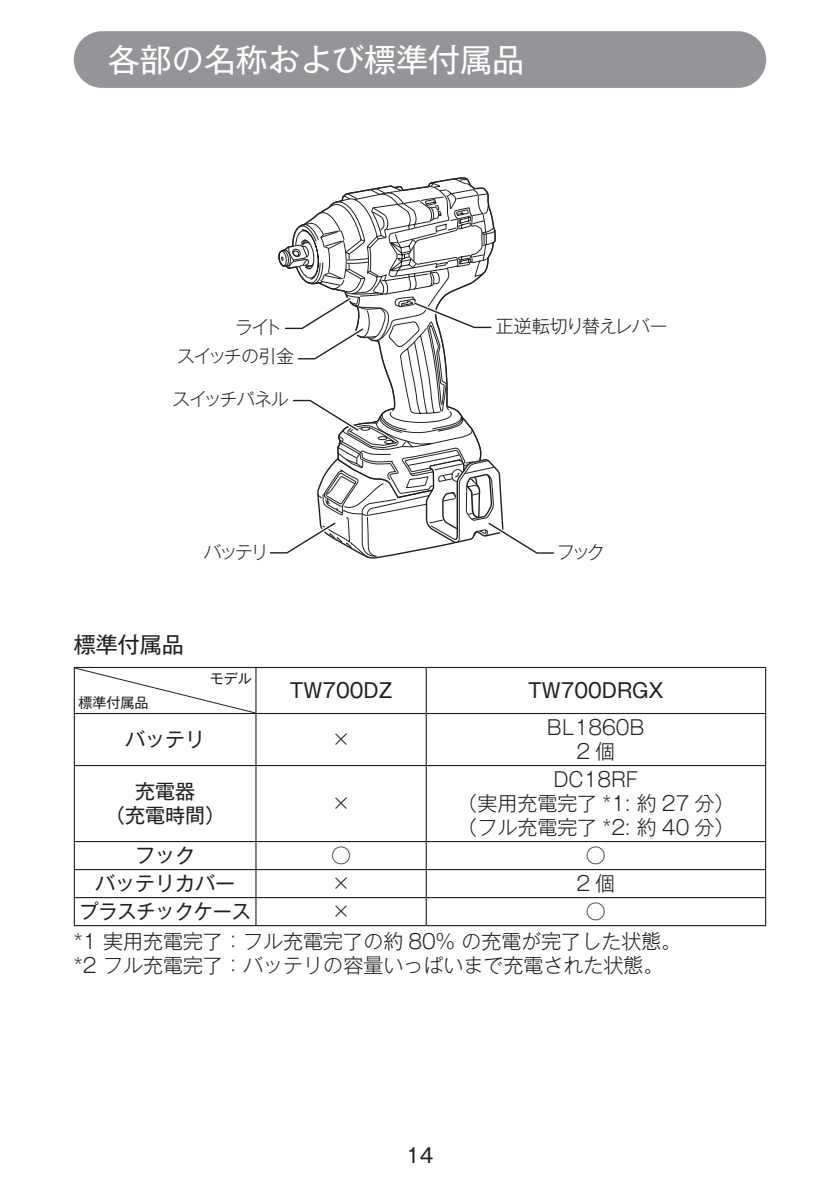
<style>
.page{position:relative;width:840px;height:1191px;background:#fff}
.page>*{position:absolute;margin:0;border:0;box-sizing:border-box;transform-origin:0 0}
.t1{font:32px "Gothic MB101 Pro";color:#fff}
.t2{font:22px "Gothic MB101 Pro";color:#231f20}
.t3{font:300 20px/24px "Gothic MB101 Pro";color:#231f20;text-align:center}
.t4{font:20px/24px "Gothic MB101 Pro";color:#231f20;text-align:center}
.t5{font:20px "Gothic MB101 Pro";color:#231f20;scale:.95 1}
.t6{font:18px "Gothic MB101 Pro Light 90 msp RKSJ H";letter-spacing:-.055em;color:#231f20}
.t7{font:18px "Gothic MB101 Pro Light 90 msp RKSJ H";letter-spacing:-.035em;color:#231f20}
.t8{font:14px "Gothic MB101 Pro";color:#231f20}
</style>
<div class="page">
<div style="left:74px;top:31px;width:691px;height:57px;background:#939598;border-radius:28px"></div>
<svg style="left:270px;top:177px;width:284px;height:382px"></svg>
<hr style="left:764px;top:714px;width:1px;height:51px;background:#231f20">
<svg style="left:74px;top:842px;width:1px;height:83px"></svg>
<hr style="left:256px;top:925px;width:170px;height:1px;background:#231f20">
<hr style="left:255px;top:668px;width:1px;height:45px;background:#231f20">
<hr style="left:425px;top:668px;width:1px;height:45px;background:#231f20">
<hr style="left:764px;top:668px;width:1px;height:45px;background:#231f20">
<hr style="left:74px;top:713px;width:182px;height:1px;background:#231f20">
<hr style="left:256px;top:713px;width:170px;height:1px;background:#231f20">
<hr style="left:255px;top:714px;width:1px;height:51px;background:#231f20">
<hr style="left:426px;top:765px;width:339px;height:1px;background:#231f20">
<hr style="left:425px;top:766px;width:1px;height:75px;background:#231f20">
<hr style="left:426px;top:713px;width:339px;height:1px;background:#231f20">
<hr style="left:425px;top:714px;width:1px;height:51px;background:#231f20">
<hr style="left:74px;top:765px;width:182px;height:1px;background:#231f20">
<hr style="left:256px;top:765px;width:170px;height:1px;background:#231f20">
<hr style="left:255px;top:766px;width:1px;height:75px;background:#231f20">
<hr style="left:74px;top:667px;width:182px;height:1px;background:#231f20">
<hr style="left:74px;top:668px;width:1px;height:45px;background:#231f20">
<hr style="left:256px;top:667px;width:170px;height:1px;background:#231f20">
<hr style="left:426px;top:667px;width:339px;height:1px;background:#231f20">
<hr style="left:74px;top:714px;width:1px;height:51px;background:#231f20">
<hr style="left:74px;top:766px;width:1px;height:75px;background:#231f20">
<hr style="left:764px;top:766px;width:1px;height:75px;background:#231f20">
<hr style="left:74px;top:841px;width:182px;height:1px;background:#231f20">
<hr style="left:256px;top:841px;width:170px;height:1px;background:#231f20">
<hr style="left:74px;top:869px;width:182px;height:1px;background:#231f20">
<hr style="left:256px;top:869px;width:170px;height:1px;background:#231f20">
<hr style="left:74px;top:897px;width:182px;height:1px;background:#231f20">
<hr style="left:74px;top:925px;width:182px;height:1px;background:#231f20">
<hr style="left:256px;top:897px;width:170px;height:1px;background:#231f20">
<svg style="left:255px;top:842px;width:1px;height:83px"></svg>
<hr style="left:426px;top:841px;width:339px;height:1px;background:#231f20">
<hr style="left:426px;top:869px;width:339px;height:1px;background:#231f20">
<hr style="left:426px;top:897px;width:339px;height:1px;background:#231f20">
<svg style="left:425px;top:842px;width:1px;height:83px"></svg>
<hr style="left:426px;top:925px;width:339px;height:1px;background:#231f20">
<svg style="left:75px;top:668px;width:180px;height:45px"></svg>
<h1 class="t1" style="left:108px;top:33px;width:418px">各部の名称および標準付属品</h1>
<p class="t6" style="left:235px;top:312px;width:49px">ライト</p>
<p class="t6" style="left:177px;top:341px;width:119px">スイッチの引金</p>
<p class="t6" style="left:172px;top:384px;width:118px">スイッチパネル</p>
<p class="t6" style="left:203px;top:537px;width:67px">バッテリ</p>
<p class="t2" style="left:74px;top:626px;width:111px">標準付属品</p>
<p class="t7" style="left:495px;top:311px;width:173px">正逆転切り替えレバー</p>
<p class="t6" style="left:556px;top:537px;width:50px">フック</p>
<p class="t8" style="left:78px;top:691px;width:71px">標準付属品</p>
<p class="t8" style="left:210px;top:667px;width:43px">モデル</p>
<p class="t4" style="left:289px;top:675px;width:104px">TW700DZ</p>
<p class="t4" style="left:528px;top:675px;width:137px">TW700DRGX</p>
<p class="t4" style="left:125px;top:724px;width:81px">バッテリ</p>
<p class="t3" style="left:331px;top:724px;width:21px">×</p>
<p class="t4" style="left:105px;top:776px;width:121px">充電器<br>（充電時間）</p>
<p class="t3" style="left:331px;top:788px;width:21px">×</p>
<p class="t3" style="left:546px;top:712px;width:99px">BL1860B<br>2個</p>
<p class="t3" style="left:457px;top:764px;width:278px">DC18RF<br>（実用充電完了 *1: 約 27 分）（フル充電完了 *2: 約 40 分）</p>
<p class="t4" style="left:135px;top:840px;width:61px">フック</p>
<p class="t3" style="left:331px;top:840px;width:21px">○</p>
<p class="t3" style="left:585px;top:840px;width:21px">○</p>
<p class="t4" style="left:95px;top:868px;width:141px">バッテリカバー</p>
<p class="t3" style="left:331px;top:868px;width:21px">×</p>
<p class="t3" style="left:576px;top:868px;width:40px">2個</p>
<p class="t5" style="left:79px;top:895px;width:181px">プラスチックケース</p>
<p class="t3" style="left:331px;top:896px;width:21px">×</p>
<p class="t3" style="left:74px;top:893px;width:609px;line-height:30.2px;text-align:left;text-indent:512px">○<br>*1 実用充電完了：フル充電完了の約 80% の充電が完了した状態。</p>
<p class="t3" style="left:74px;top:951px;width:591px">*2 フル充電完了：バッテリの容量いっぱいまで充電された状態。</p>
<p class="t4" style="left:406px;top:1140px;width:29px">14</p>
</div>
